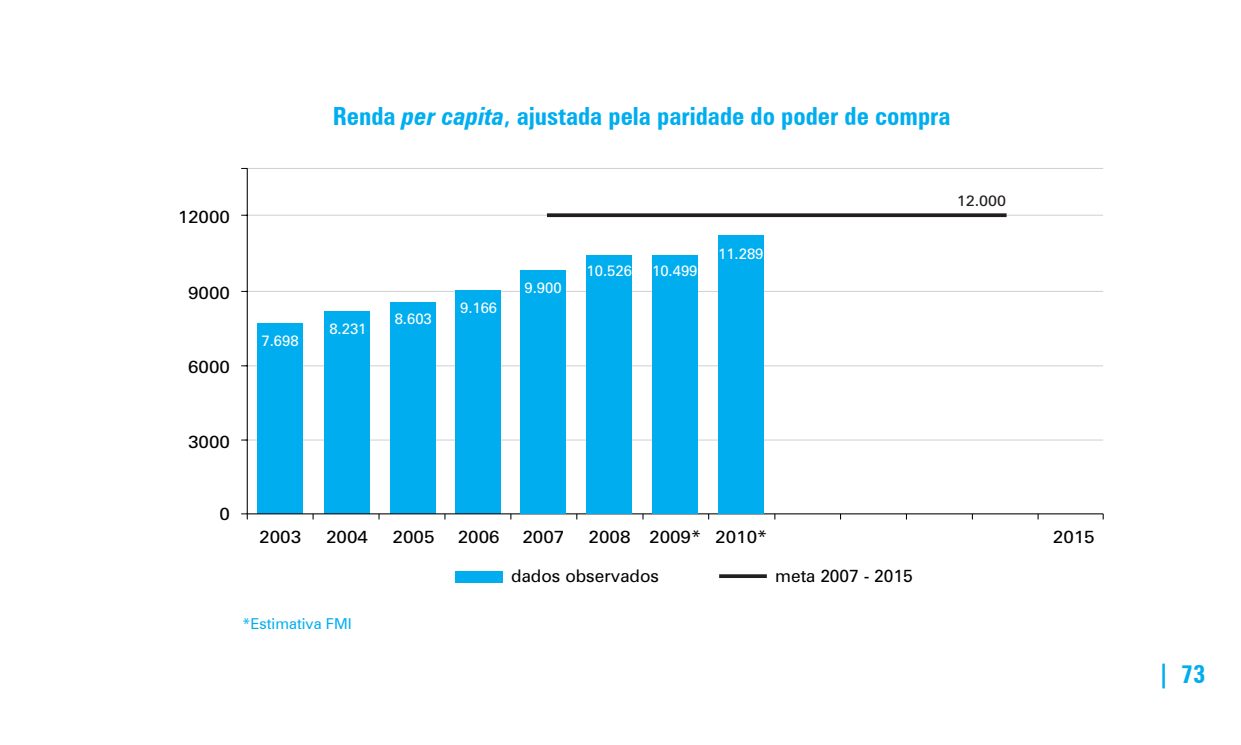
<style>
.page{position:relative;width:1241px;height:745px;background:#fff}
.page>*{position:absolute;margin:0;border:0;box-sizing:border-box;transform-origin:0 0}
.Corpo_do_texto{font:700 condensed 25px "Zurich BT";color:#00aeef}
.t1{font:17.5px "Zurich BT";color:#010202;scale:1.09 1}
.t2{font:17.5px "Zurich BT";color:#010202}
.t3{font:15px "Zurich BT";color:#fff}
.t4{font:15px "Zurich BT";color:#00aeef}
.t5{font:15px "Zurich BT";color:#231f20;scale:1.09 1}
.s1{font-style:italic}
</style>
<div class="page">
<hr style="left:1162px;top:663px;width:2px;height:25px;background:#00aeef">
<hr style="left:244px;top:439px;width:858px;height:1px;background:#d1d2d4">
<hr style="left:244px;top:365px;width:858px;height:1px;background:#d1d2d4">
<hr style="left:244px;top:291px;width:858px;height:1px;background:#d1d2d4">
<hr style="left:244px;top:214px;width:858px;height:1px;background:#d1d2d4">
<hr style="left:244px;top:168px;width:858px;height:1px;background:#d1d2d4">
<div style="left:257px;top:323px;width:46px;height:190px;background:#00aeef"></div>
<div style="left:323px;top:311px;width:46px;height:202px;background:#00aeef"></div>
<div style="left:390px;top:302px;width:46px;height:211px;background:#00aeef"></div>
<div style="left:455px;top:290px;width:46px;height:223px;background:#00aeef"></div>
<hr style="left:247px;top:168px;width:1px;height:345px;background:#010202">
<hr style="left:247px;top:513px;width:855px;height:1px;background:#010202">
<svg style="left:241px;top:513px;width:7px;height:6px"></svg>
<svg style="left:547px;top:213px;width:459px;height:4px;background:#353233"></svg>
<div style="left:455px;top:570px;width:48px;height:12px;background:#00aeef"></div>
<hr style="left:719px;top:574px;width:47px;height:3px;background:#231f20">
<div style="left:519px;top:270px;width:46px;height:243px;background:#00aeef"></div>
<div style="left:586px;top:255px;width:46px;height:258px;background:#00aeef"></div>
<div style="left:651px;top:255px;width:46px;height:258px;background:#00aeef"></div>
<div style="left:717px;top:235px;width:46px;height:278px;background:#00aeef"></div>
<p class="Corpo_do_texto" style="left:333px;top:101px;width:619px">Renda <span class="s1">per capita</span>, ajustada pela paridade do poder de compra</p>
<p class="t1" style="left:178px;top:210px;width:49px">12000</p>
<p class="t1" style="left:188px;top:286px;width:40px">9000</p>
<p class="t1" style="left:188px;top:360px;width:40px">6000</p>
<p class="t3" style="left:261px;top:334px;width:39px">7.698</p>
<p class="t3" style="left:329px;top:322px;width:39px">8.231</p>
<p class="t3" style="left:394px;top:312px;width:39px">8.603</p>
<p class="t3" style="left:460px;top:302px;width:39px">9.166</p>
<p class="t3" style="left:524px;top:281px;width:39px">9.900</p>
<p class="t3" style="left:586px;top:264px;width:47px">10.526</p>
<p class="t3" style="left:652px;top:264px;width:47px">10.499</p>
<p class="t3" style="left:718px;top:248px;width:47px">11.289</p>
<p class="t5" style="left:956px;top:195px;width:47px">12.000</p>
<p class="t1" style="left:188px;top:434px;width:40px">3000</p>
<p class="t1" style="left:219px;top:507px;width:11px">0</p>
<p class="t1" style="left:259px;top:530px;width:40px">2003</p>
<p class="t1" style="left:326px;top:530px;width:40px">2004</p>
<p class="t1" style="left:392px;top:530px;width:40px">2005</p>
<p class="t1" style="left:522px;top:530px;width:40px">2007</p>
<p class="t1" style="left:715px;top:530px;width:49px">2010*</p>
<p class="t1" style="left:1052px;top:530px;width:40px">2015</p>
<p class="t1" style="left:588px;top:530px;width:105px">2008 2009*</p>
<p class="t1" style="left:457px;top:530px;width:40px">2006</p>
<p class="t4" style="left:242px;top:613px;width:111px">*Estimativa FMI</p>
<p class="t2" style="left:511px;top:569px;width:149px">dados observados</p>
<p class="t2" style="left:775px;top:569px;width:139px">meta 2007 - 2015</p>
<h1 class="Corpo_do_texto" style="left:1180px;top:658px;width:26px">73</h1>
</div>
